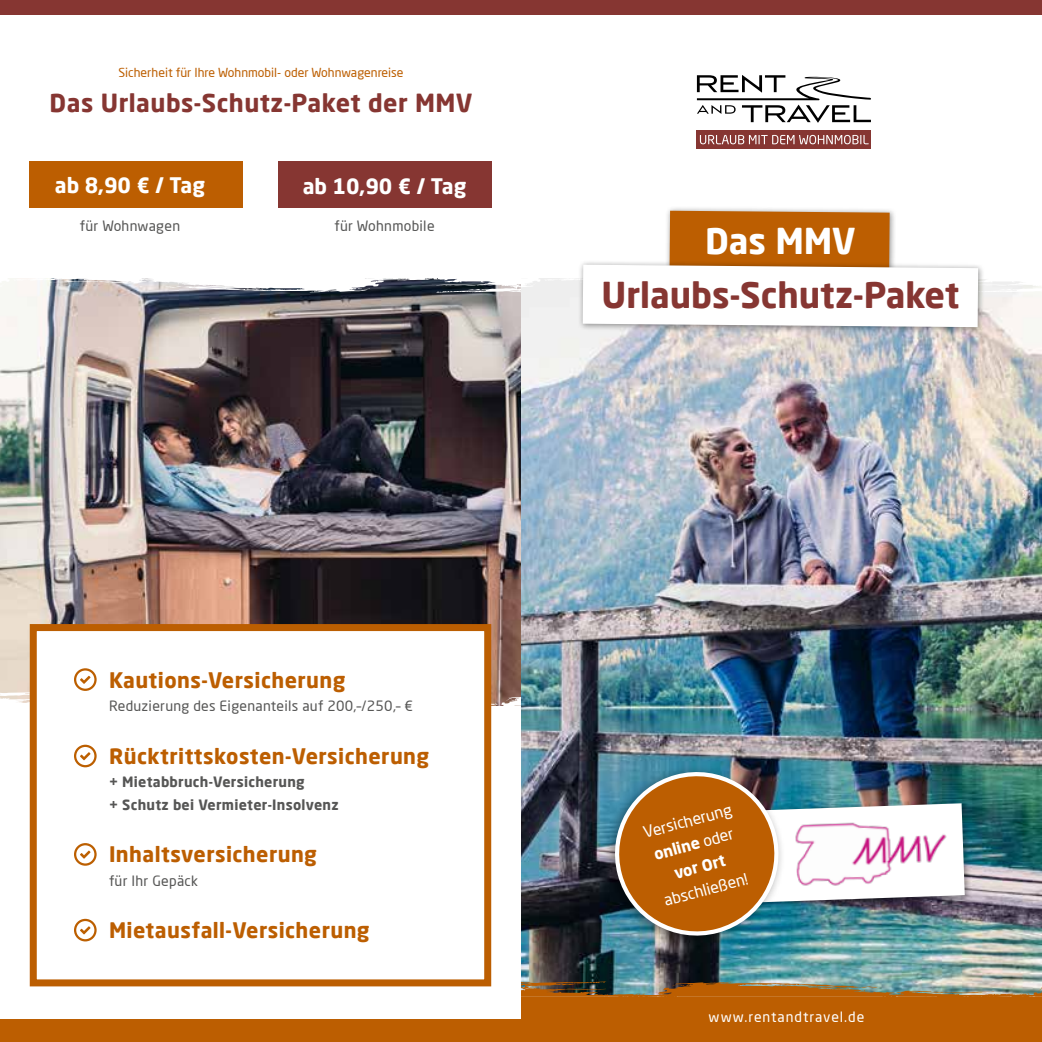
<style>
.page{position:relative;width:1042px;height:1042px;background:#fff}
.page>*{position:absolute;margin:0;border:0;box-sizing:border-box;transform-origin:0 0}
.t1{font:700 35px "Neo Sans Pro";color:#863632}
.t2{font:700 35px "Neo Sans Pro";color:#fff}
.t3{font:700 24.5px "Neo Sans Pro";letter-spacing:.02em;color:#863632}
.t4{font:700 21px "Neo Sans Pro";letter-spacing:.02em;color:#bc5e01}
.t5{font:700 21px "Neo Sans Pro";color:#fff}
.t6{font:15.75px/23.6px "Neo Sans Pro";color:#fff;text-align:center}
.t7{font:14px "Neo Sans Pro";letter-spacing:.02em;color:#565655}
.t8{font:700 14px/22.4px "Neo Sans Pro";letter-spacing:.02em;color:#565655}
.t9{font:14px "Neo Sans Pro";letter-spacing:.065em;color:#fff}
.t10{font:12.25px "Neo Sans Pro";color:#bc5e01}
.s1{font-weight:700}
</style>
<div class="page">
<img style="left:0;top:327px;width:521px;height:341px">
<img style="left:521px;top:327px;width:521px;height:654px">
<div style="left:694px;top:798px;width:277px;height:113px;background:#000;opacity:.4"></div>
<div style="left:0;top:0;width:1042px;height:15px;background:#863632"></div>
<div style="left:521px;top:995px;width:521px;height:47px;background:#bc5e01"></div>
<div style="left:0;top:1019px;width:528px;height:23px;background:#bc5e01"></div>
<img style="left:521px;top:981px;width:521px;height:16px">
<div style="left:665px;top:206px;width:232px;height:72px;background:#000;opacity:.4"></div>
<div style="left:578px;top:260px;width:407px;height:74px;background:#000;opacity:.4"></div>
<svg style="left:697px;top:75px;width:174px;height:48px"></svg>
<div style="left:697px;top:130px;width:174px;height:19px;background:#863632"></div>
<svg style="left:700px;top:135px;width:168px;height:9px"></svg>
<div style="left:33px;top:627px;width:455px;height:356px;background:#fff"></div>
<div style="left:30px;top:624px;width:461px;height:362px;border:7px solid #bc5e01"></div>
<svg style="left:0;top:668px;width:521px;height:39px"></svg>
<svg style="left:74px;top:745px;width:23px;height:22px"></svg>
<svg style="left:74px;top:843px;width:23px;height:23px"></svg>
<svg style="left:74px;top:919px;width:23px;height:22px"></svg>
<div style="left:30px;top:162px;width:213px;height:46px;background:#bc5e01"></div>
<div style="left:278px;top:162px;width:213px;height:46px;background:#863632"></div>
<svg style="left:0;top:211px;width:1042px;height:116px"></svg>
<div style="left:602px;top:764px;width:184px;height:183px;background:#000;opacity:.4"></div>
<img style="left:608px;top:765px;width:357px;height:177px">
<img style="left:789px;top:811px;width:166px;height:83px">
<p class="t10" style="left:118px;top:65px;width:287px">Sicherheit für Ihre Wohnmobil- oder Wohnwagenreise</p>
<p class="t3" style="left:50px;top:87px;width:424px">Das Urlaubs-Schutz-Paket der MMV</p>
<p class="t5" style="left:55px;top:171px;width:152px">ab 8,90 € / Tag</p>
<p class="t5" style="left:303px;top:172px;width:165px">ab 10,90 € / Tag</p>
<p class="t7" style="left:80px;top:217px;width:102px">für Wohnwagen</p>
<p class="t7" style="left:334px;top:217px;width:102px">für Wohnmobile</p>
<h1 class="t2" style="left:705px;top:218px;width:152px">Das MMV</h1>
<h1 class="t1" style="left:601px;top:273px;width:359px">Urlaubs-Schutz-Paket</h1>
<p class="t4" style="left:109px;top:666px;width:238px">Kautions-Versicherung</p>
<p class="t7" style="left:109px;top:697px;width:306px">Reduzierung des Eigenanteils auf 200,–/250,– €</p>
<p class="t4" style="left:109px;top:743px;width:322px">Rücktrittskosten-Versicherung</p>
<p class="t8" style="left:109px;top:770px;width:231px">+ Mietabbruch-Versicherung<br>+ Schutz bei Vermieter-Insolvenz</p>
<p class="t4" style="left:109px;top:841px;width:209px">Inhaltsversicherung</p>
<p class="t7" style="left:109px;top:872px;width:91px">für Ihr Gepäck</p>
<p class="t4" style="left:109px;top:917px;width:262px">Mietausfall-Versicherung</p>
<p class="t6" style="left:641px;top:821px;width:92px;rotate:-15deg">Versicherung <span class="s1">online</span> oder <span class="s1">vor Ort</span></p>
<p class="t6" style="left:661px;top:889px;width:88px;rotate:-15deg">abschließen!</p>
<p class="t9" style="left:708px;top:1008px;width:157px">www.rentandtravel.de</p>
</div>
